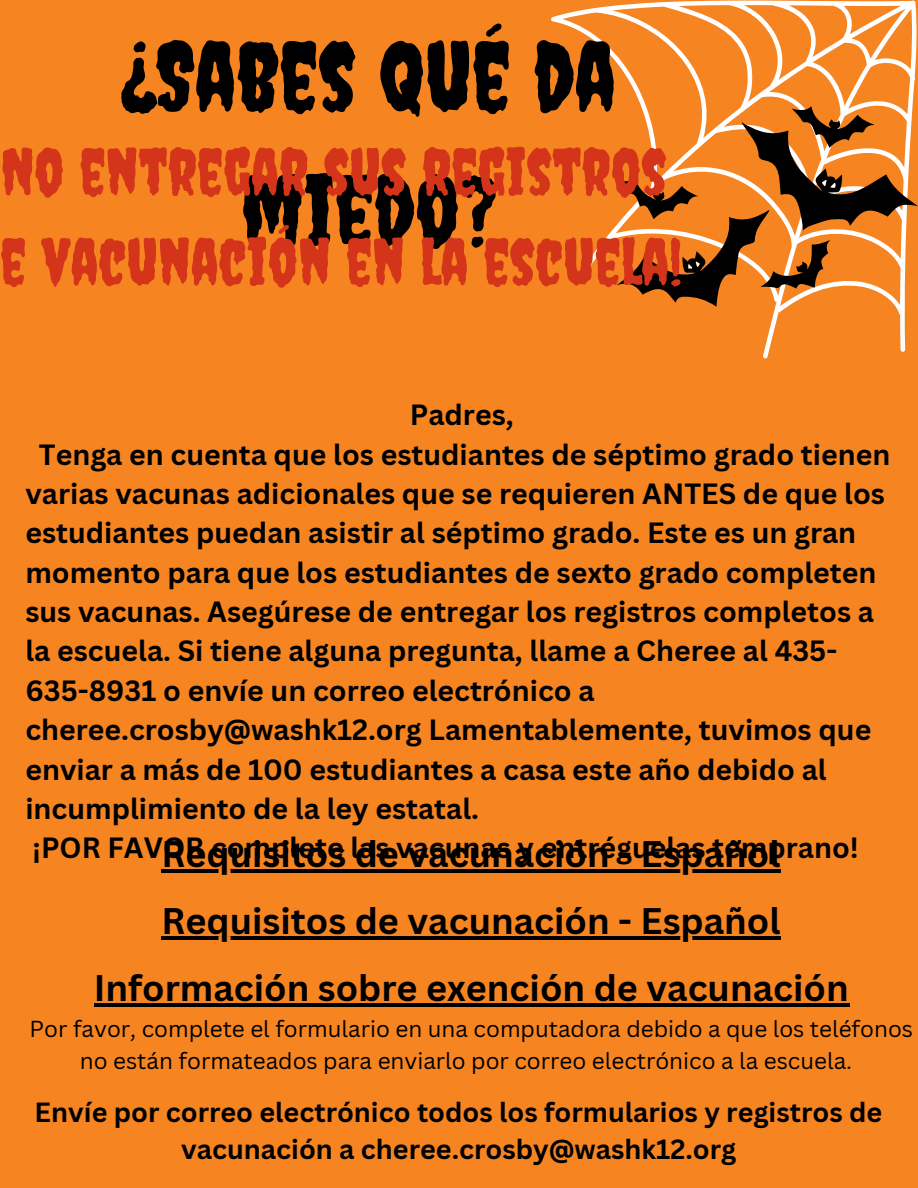
<style>
.page{position:relative;width:918px;height:1188px;background:#f58421}
.page>*{position:absolute;margin:0;border:0;box-sizing:border-box;transform-origin:0 0}
.t1{font:96px/133.8px "Creepster";color:#000;text-align:center}
.t2{font:64.5px/90px "Creepster";color:#d4351a}
.t3{font:700 36px "Canva Sans";color:#000}
.t4{font:700 28.5px "Canva Sans";color:#000}
.t5{font:700 27px/37.2px "Canva Sans";color:#000;text-align:center}
.t6{font:22.5px/31.5px "Canva Sans";color:#000;text-align:center}
</style>
<div class="page">
<svg style="left:551px;top:0;width:366px;height:359px"></svg>
<svg style="left:616px;top:107px;width:302px;height:200px"></svg>
<hr style="left:161px;top:870px;width:620px;height:3px;background:#000">
<hr style="left:161px;top:937px;width:620px;height:3px;background:#000">
<hr style="left:94px;top:1004px;width:756px;height:3px;background:#000">
<p class="t1" style="left:122px;top:9px;width:496px">¿SABES QUÉ DA<br>MIEDO?</p>
<h2 class="t2" style="left:0;top:126px;width:683px">NO ENTREGAR SUS REGISTROS<br>E VACUNACIÓN EN LA ESCUELA!</h2>
<p class="t4" style="left:410px;top:395px;width:105px">Padres,</p>
<p class="t4" style="left:39px;top:434px;width:853px">Tenga en cuenta que los estudiantes de séptimo grado tienen</p>
<p class="t4" style="left:25px;top:474px;width:861px">varias vacunas adicionales que se requieren ANTES de que los</p>
<p class="t4" style="left:25px;top:513px;width:832px">estudiantes puedan asistir al séptimo grado. Este es un gran</p>
<p class="t4" style="left:25px;top:552px;width:853px">momento para que los estudiantes de sexto grado completen</p>
<p class="t4" style="left:25px;top:592px;width:850px">sus vacunas. Asegúrese de entregar los registros completos a</p>
<p class="t4" style="left:25px;top:631px;width:814px">la escuela. Si tiene alguna pregunta, llame a Cheree al 435-</p>
<p class="t4" style="left:25px;top:670px;width:571px">635-8931 o envíe un correo electrónico a</p>
<p class="t4" style="left:25px;top:710px;width:847px">cheree.crosby@washk12.org Lamentablemente, tuvimos que</p>
<p class="t4" style="left:25px;top:749px;width:803px">enviar a más de 100 estudiantes a casa este año debido al</p>
<p class="t4" style="left:25px;top:789px;width:455px">incumplimiento de la ley estatal.</p>
<p class="t4" style="left:32px;top:828px;width:828px">¡POR FAVOR complete las vacunas y entréguelas temprano!</p>
<h1 class="t3" style="left:161px;top:829px;width:621px">Requisitos de vacunación - Español</h1>
<h4 class="t3" style="left:161px;top:896px;width:621px">Requisitos de vacunación - Español</h4>
<h3 class="t3" style="left:94px;top:963px;width:756px">Información sobre exención de vacunación</h3>
<h3 class="t6" style="left:30px;top:1013px;width:885px">Por favor, complete el formulario en una computadora debido a que los teléfonos no están formateados para enviarlo por correo electrónico a la escuela.</h3>
<p class="t5" style="left:35px;top:1093px;width:849px">Envíe por correo electrónico todos los formularios y registros de vacunación a cheree.crosby@washk12.org</p>
</div>
